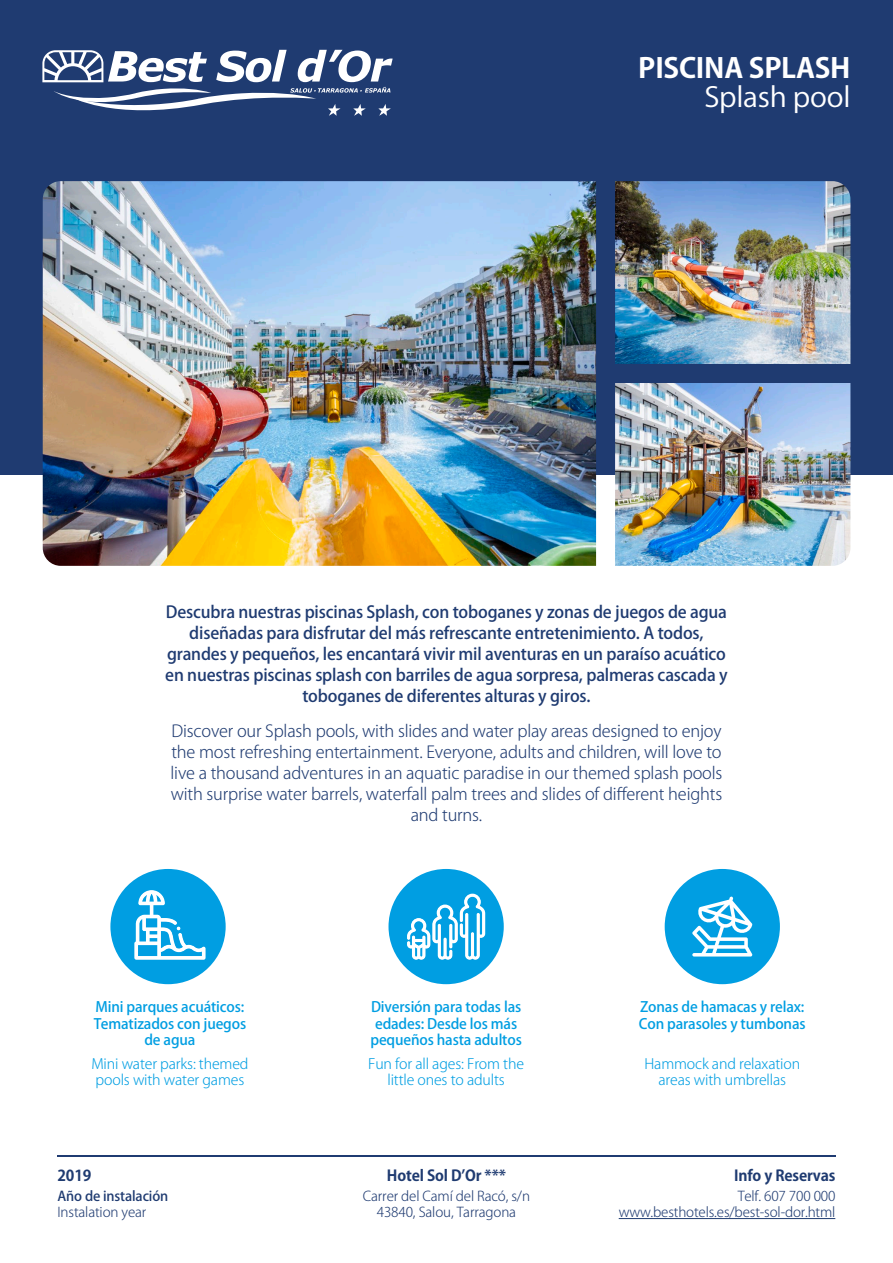
<style>
.page{position:relative;width:893px;height:1263px;background:#fff}
.page>*{position:absolute;margin:0;border:0;box-sizing:border-box;transform-origin:0 0}
.t1{font:700 27.3px "Koz Go Pr 6 N";letter-spacing:-.01em;color:#fff;scale:1.05 1}
.t2{font:27.3px "Koz Go Pr 6 N";letter-spacing:-.01em;color:#fff;scale:1.05 1}
.t3{font:500 16.5px/21px "Koz Go Pr 6 N";letter-spacing:-.01em;color:#1f3b71;text-align:center}
.t4{font:300 16.5px/21px "Koz Go Pr 6 N";letter-spacing:-.01em;color:#1f3b71;text-align:center}
.t5{font:700 15px "Koz Go Pr 6 N";letter-spacing:-.01em;color:#1f3b71}
.t6{font:500 14.25px/16.2px "Koz Go Pr 6 N";letter-spacing:-.01em;color:#009ee2;text-align:center}
.t7{font:300 14.25px/16.2px "Koz Go Pr 6 N";letter-spacing:-.01em;color:#009ee2;text-align:center}
.t8{font:300 13.5px/16.2px "Koz Go Pr 6 N";letter-spacing:-.01em;color:#1f3b71;text-align:center}
.t9{font:500 13.5px "Koz Go Pr 6 N";letter-spacing:-.01em;color:#1f3b71}
</style>
<div class="page">
<div style="left:0;top:0;width:893px;height:474px;background:#1f3b71"></div>
<hr style="left:57px;top:1155px;width:778px;height:2px;background:#1f3b71">
<hr style="left:619px;top:1218px;width:216px;height:1px;background:#1f3b71">
<img style="left:43px;top:181px;width:553px;height:385px">
<img style="left:615px;top:181px;width:235px;height:183px">
<img style="left:615px;top:383px;width:235px;height:183px">
<div style="left:110px;top:869px;width:116px;height:115px;background:#009ee2;border-radius:50%"></div>
<div style="left:388px;top:869px;width:116px;height:115px;background:#009ee2;border-radius:50%"></div>
<div style="left:665px;top:869px;width:115px;height:115px;background:#009ee2;border-radius:50%"></div>
<svg style="left:134px;top:890px;width:72px;height:70px"></svg>
<svg style="left:692px;top:896px;width:61px;height:60px"></svg>
<svg style="left:407px;top:894px;width:78px;height:66px"></svg>
<svg style="left:42px;top:50px;width:351px;height:66px"></svg>
<h1 class="t1" style="left:638px;top:52px;width:204px">PISCINA SPLASH</h1>
<h1 class="t2" style="left:704px;top:82px;width:141px">Splash pool</h1>
<p class="t3" style="left:165px;top:601px;width:564px">Descubra nuestras piscinas Splash, con toboganes y zonas de juegos de agua diseñadas para disfrutar del más refrescante entretenimiento. A todos, grandes y pequeños, les encantará vivir mil aventuras en un paraíso acuático en nuestras piscinas splash con barriles de agua sorpresa, palmeras cascada y toboganes de diferentes alturas y giros.</p>
<p class="t4" style="left:171px;top:720px;width:553px">Discover our Splash pools, with slides and water play areas designed to enjoy the most refreshing entertainment. Everyone, adults and children, will love to live a thousand adventures in an aquatic paradise in our themed splash pools with surprise water barrels, waterfall palm trees and slides of different heights and turns.</p>
<p class="t6" style="left:370px;top:999px;width:153px">Diversión para todas las edades: Desde los más pequeños hasta adultos</p>
<p class="t6" style="left:639px;top:999px;width:168px;text-align:left">Zonas de hamacas y relax:<br>Con parasoles y tumbonas</p>
<p class="t6" style="left:94px;top:999px;width:154px">Mini parques acuáticos:<br>Tematizados con juegos de agua</p>
<p class="t7" style="left:91px;top:1056px;width:159px;text-align:left">Mini water parks: themed pools with water games</p>
<p class="t7" style="left:368px;top:1056px;width:157px">Fun for all ages: From the little ones to adults</p>
<p class="t7" style="left:644px;top:1056px;width:157px">Hammock and relaxation areas with umbrellas</p>
<p class="t5" style="left:58px;top:1167px;width:35px">2019</p>
<p class="t9" style="left:58px;top:1188px;width:112px">Año de instalación</p>
<p class="t8" style="left:58px;top:1204px;width:90px">Instalation year</p>
<p class="t5" style="left:387px;top:1167px;width:121px">Hotel Sol DʼOr ***</p>
<p class="t8" style="left:363px;top:1188px;width:169px">Carrer del Camí del Racó, s/n<br>43840, Salou, Tarragona</p>
<p class="t5" style="left:734px;top:1167px;width:103px">Info y Reservas</p>
<p class="t8" style="left:619px;top:1188px;width:218px;text-align:right">Telf. 607 700 000 www.besthotels.es/best-sol-dor.html</p>
</div>
